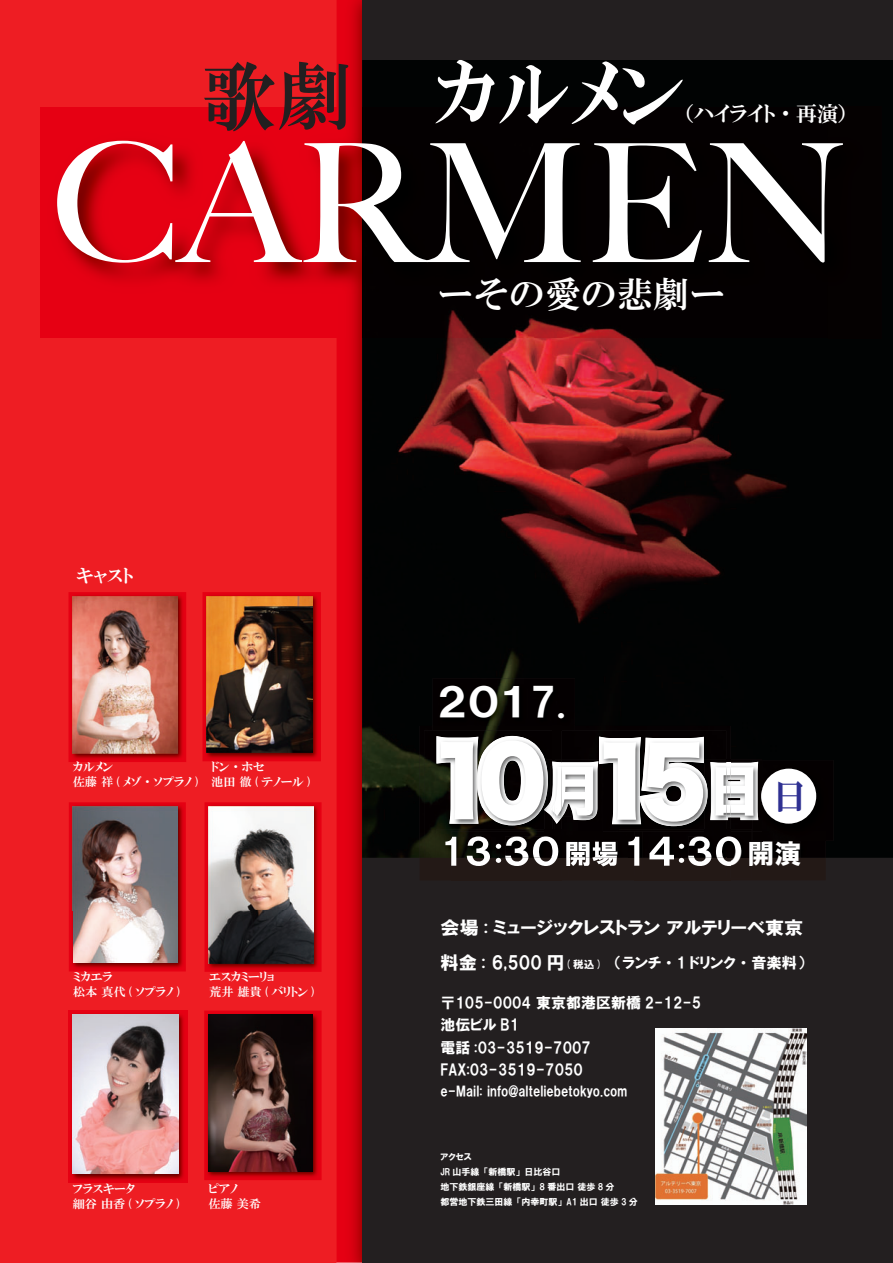
<style>
.page{position:relative;width:893px;height:1263px;background:#fff}
.page>*{position:absolute;margin:0;border:0;box-sizing:border-box;transform-origin:0 0}
.t1{font:500 165px "Big Caslon";color:#fff}
.t2{font:92.85px "Hira Kaku Std W8";color:#fff;scale:.94 1}
.t3{font:75px "HGP Mincho E";color:#fff}
.t4{font:54.15px "Hira Kaku Std W8";color:#fff;scale:.94 1}
.t5{font:39px "HGP Soei Kakugothic UB";color:#fff;scale:1.06 1}
.t6{font:36px "HGS Mincho E";color:#fff}
.t7{font:36px "HGP Soei Kakugothic UB";color:#fff;scale:1.06 1}
.t8{font:36px "HGP Mincho E";color:#2e3092}
.t9{font:21px "HGP Mincho E";color:#fff}
.t10{font:18px "HGP Soei Kakugothic UB";color:#fff;scale:1.07 1}
.t11{font:18px "HGP Mincho E";color:#fff}
.t12{font:15px/22.5px "HGP Soei Kakugothic UB";color:#fff}
.t13{font:13.5px "HGP Soei Kakugothic UB";color:#fff}
.t14{font:12px/15px "HGP Mincho E";color:#fff}
.t15{font:10.5px "HGP Soei Kakugothic UB";color:#fff}
.t16{font:9px/15px "HGP Soei Kakugothic UB";color:#fff}
.s1{color:#231f20}
.s2{font-size:27px}
.s3{font-size:18px}
.s4{font-size:10.5px}
</style>
<div class="page">
<div style="left:0;top:0;width:893px;height:1262px;background:#ee1d23"></div>
<img style="left:337px;top:1262px;width:25px;height:1px">
<div style="left:362px;top:0;width:531px;height:1263px;background:#231f20"></div>
<img style="left:362px;top:60px;width:531px;height:798px">
<img style="left:69px;top:802px;width:117px;height:169px">
<img style="left:73px;top:806px;width:104px;height:157px">
<img style="left:68px;top:592px;width:118px;height:170px">
<img style="left:73px;top:596px;width:105px;height:157px">
<img style="left:202px;top:592px;width:119px;height:169px">
<img style="left:206px;top:596px;width:107px;height:157px">
<img style="left:204px;top:1010px;width:118px;height:170px">
<img style="left:208px;top:1015px;width:105px;height:156px">
<img style="left:205px;top:802px;width:117px;height:170px">
<img style="left:209px;top:806px;width:104px;height:157px">
<img style="left:68px;top:1010px;width:119px;height:173px">
<img style="left:73px;top:1015px;width:106px;height:159px">
<img style="left:655px;top:1028px;width:151px;height:177px">
<img style="left:40px;top:107px;width:841px;height:231px">
<img style="left:362px;top:108px;width:1px;height:230px">
<img style="left:433px;top:678px;width:142px;height:48px">
<div style="left:762px;top:760px;width:71px;height:81px;background:#040001"></div>
<div style="left:761px;top:769px;width:55px;height:55px;background:#fff;border-radius:50%"></div>
<img style="left:762px;top:831px;width:64px;height:27px">
<img style="left:762px;top:842px;width:39px;height:16px">
<img style="left:575px;top:726px;width:156px;height:10px">
<img style="left:561px;top:726px;width:14px;height:4px">
<img style="left:561px;top:730px;width:165px;height:6px">
<img style="left:420px;top:726px;width:13px;height:132px">
<img style="left:433px;top:726px;width:119px;height:4px">
<img style="left:555px;top:730px;width:6px;height:6px">
<svg style="left:552px;top:726px;width:9px;height:4px"></svg>
<img style="left:424px;top:730px;width:128px;height:128px">
<img style="left:552px;top:730px;width:3px;height:6px">
<svg style="left:436px;top:736px;width:326px;height:131px;background:#615f5e"></svg>
<img style="left:436px;top:736px;width:41px;height:88px">
<img style="left:477px;top:736px;width:71px;height:89px">
<h3 class="t3" style="left:202px;top:55px;width:485px"><span class="s1">歌劇</span> カルメン</h3>
<h3 class="t9" style="left:683px;top:103px;width:167px">（ハイライト・再演）</h3>
<h1 class="t1" style="left:52px;top:108px;width:797px">CARMEN</h1>
<p class="t11" style="left:77px;top:566px;width:58px">キャスト</p>
<p class="t14" style="left:73px;top:759px;width:128px">カルメン<br>佐藤 祥 ( メゾ・ソプラノ )</p>
<p class="t14" style="left:211px;top:759px;width:101px">ドン・ホセ<br>池田 徹 ( テノール )</p>
<p class="t14" style="left:73px;top:969px;width:109px">ミカエラ<br>松本 真代 ( ソプラノ )</p>
<p class="t14" style="left:209px;top:969px;width:107px">エスカミーリョ<br>荒井 雄貴 ( バリトン )</p>
<p class="t14" style="left:73px;top:1181px;width:109px">フラスキータ<br>細谷 由香 ( ソプラノ )</p>
<p class="t14" style="left:208px;top:1181px;width:54px">ピアノ<br>佐藤 美希</p>
<h3 class="t6" style="left:437px;top:276px;width:289px">ーその愛の悲劇ー</h3>
<h3 class="t5" style="left:437px;top:682px;width:123px">２０１7.</h3>
<h2 class="t2" style="left:428px;top:730px;width:309px">10 １５</h2>
<h3 class="t4" style="left:709px;top:761px;width:56px">日</h3>
<h3 class="t8" style="left:772px;top:777px;width:37px">日</h3>
<h3 class="t7" style="left:647px;top:833px;width:147px">４:３０<span class="s2">開演</span></h3>
<p class="t10" style="left:441px;top:918px;width:341px">会場 : ミュージックレストラン アルテリーベ東京</p>
<p class="t12" style="left:441px;top:951px;width:366px"><span class="s3">料金 : 6,500 円</span> <span class="s4">( 税込 )</span> （ランチ・ 1 ドリンク・音楽料）</p>
<p class="t12" style="left:441px;top:991px;width:262px">〒105-0004 東京都港区新橋 2-12-5池伝ビル B1<br>電話 :03-3519-7007<br>FAX:03-3519-7050</p>
<p class="t13" style="left:441px;top:1085px;width:188px">e-Mail: info@alteliebetokyo.com</p>
<p class="t15" style="left:565px;top:959px;width:40px">(税込)</p>
<p class="t16" style="left:441px;top:1149px;width:199px">アクセス<br>JR 山手線「新橋駅」日比谷口<br>地下鉄銀座線「新橋駅」 8 番出口 徒歩 8 分<br>都営地下鉄三田線「内幸町駅」 A1 出口 徒歩 3 分</p>
</div>
